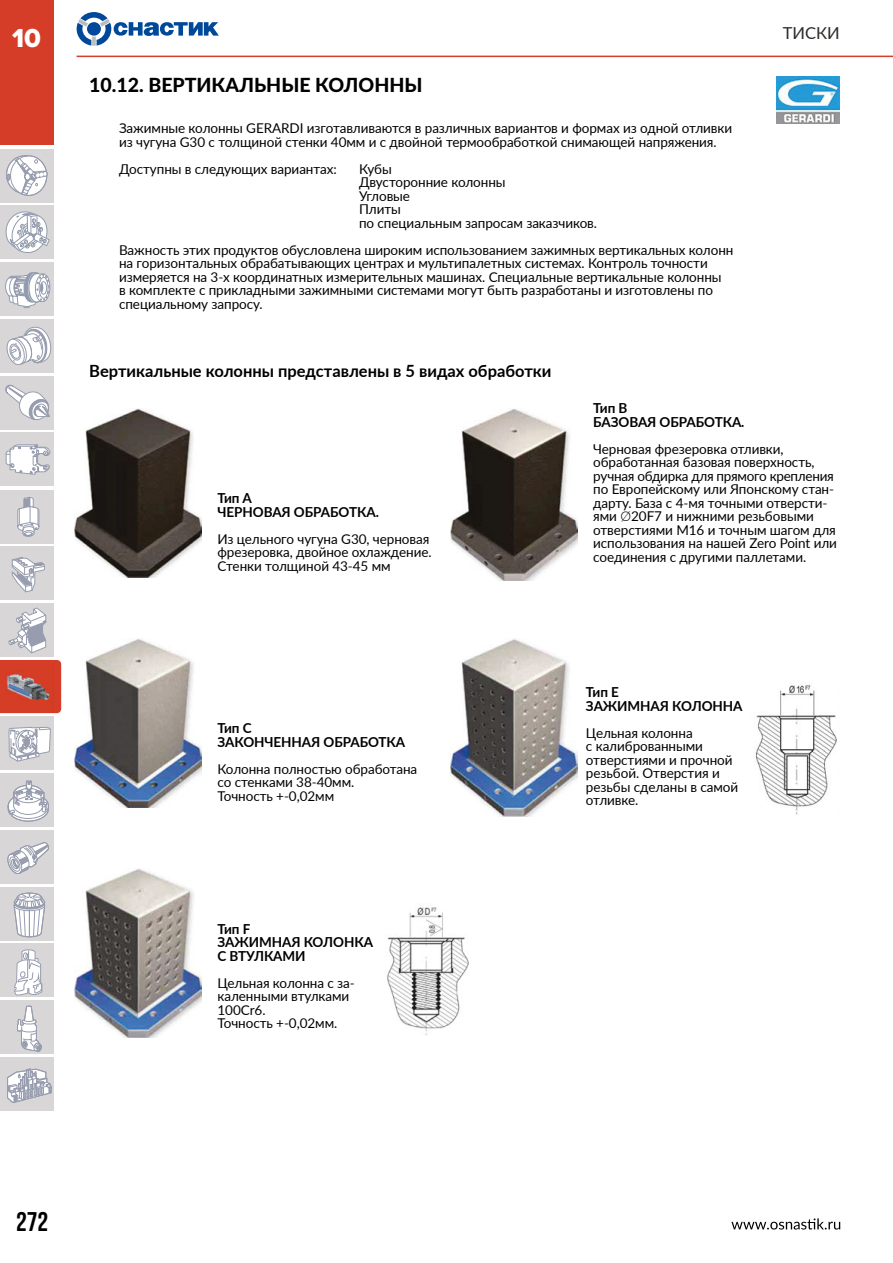
<style>
.page{position:relative;width:893px;height:1263px;background:#fff}
.page>*{position:absolute;margin:0;border:0;box-sizing:border-box;transform-origin:0 0}
.t1{font:700 27px "Bebas Neue";color:#000}
.t2{font:27px "Proxima Nova Extrabld";color:#fff}
.t3{font:800 19.5px "Lato";color:#000}
.t4{font:700 16.5px "Lato";color:#000}
.t5{font:16.5px "Lato";color:#2e2a27}
.t6{font:13.5px/13.5px "Lato";letter-spacing:-.005em;color:#000}
.t7{font:700 13.5px/13.5px "Lato";letter-spacing:-.005em;color:#000}
.s1{font-weight:300}
</style>
<div class="page">
<svg style="left:731px;top:1218px;width:109px;height:11px"></svg>
<div style="left:0;top:0;width:53px;height:145px;background:#d63d28"></div>
<div style="left:0;top:149px;width:53px;height:53px;background:#d8d6d6"></div>
<svg style="left:77px;top:12px;width:142px;height:34px"></svg>
<svg style="left:6px;top:155px;width:42px;height:41px"></svg>
<div style="left:0;top:206px;width:53px;height:53px;background:#d8d6d6"></div>
<div style="left:0;top:263px;width:53px;height:53px;background:#d8d6d6"></div>
<div style="left:0;top:319px;width:53px;height:53px;background:#d8d6d6"></div>
<div style="left:0;top:376px;width:53px;height:53px;background:#d8d6d6"></div>
<div style="left:0;top:433px;width:53px;height:53px;background:#d8d6d6"></div>
<div style="left:0;top:490px;width:53px;height:53px;background:#d8d6d6"></div>
<div style="left:0;top:547px;width:53px;height:53px;background:#d8d6d6"></div>
<div style="left:0;top:603px;width:53px;height:53px;background:#d8d6d6"></div>
<div style="left:0;top:717px;width:53px;height:53px;background:#d8d6d6"></div>
<div style="left:0;top:773px;width:53px;height:54px;background:#d8d6d6"></div>
<div style="left:0;top:830px;width:53px;height:53px;background:#d8d6d6"></div>
<div style="left:0;top:887px;width:53px;height:53px;background:#d8d6d6"></div>
<div style="left:0;top:944px;width:53px;height:53px;background:#d8d6d6"></div>
<div style="left:0;top:1000px;width:53px;height:54px;background:#d8d6d6"></div>
<div style="left:0;top:1057px;width:53px;height:53px;background:#d8d6d6"></div>
<svg style="left:0;top:660px;width:61px;height:101px"></svg>
<svg style="left:8px;top:781px;width:41px;height:40px"></svg>
<svg style="left:7px;top:842px;width:42px;height:32px"></svg>
<svg style="left:14px;top:893px;width:31px;height:44px"></svg>
<svg style="left:14px;top:949px;width:28px;height:47px"></svg>
<svg style="left:17px;top:1005px;width:25px;height:47px"></svg>
<svg style="left:7px;top:1069px;width:45px;height:34px"></svg>
<svg style="left:2px;top:211px;width:49px;height:97px"></svg>
<svg style="left:6px;top:326px;width:46px;height:39px"></svg>
<svg style="left:5px;top:384px;width:49px;height:39px"></svg>
<svg style="left:6px;top:444px;width:44px;height:30px"></svg>
<svg style="left:17px;top:497px;width:23px;height:40px"></svg>
<svg style="left:12px;top:558px;width:33px;height:34px"></svg>
<hr style="left:77px;top:56px;width:816px;height:1px;background:#d63d28">
<img style="left:0;top:665px;width:53px;height:47px">
<svg style="left:9px;top:608px;width:38px;height:45px"></svg>
<img style="left:776px;top:77px;width:64px;height:46px">
<img style="left:74px;top:409px;width:128px;height:168px">
<img style="left:450px;top:409px;width:128px;height:172px">
<img style="left:74px;top:638px;width:128px;height:169px">
<img style="left:450px;top:639px;width:128px;height:177px">
<img style="left:74px;top:868px;width:128px;height:170px">
<img style="left:387px;top:907px;width:82px;height:128px">
<img style="left:755px;top:685px;width:82px;height:130px">
<h1 class="t2" style="left:12px;top:22px;width:30px">10</h1>
<h2 class="t3" style="left:89px;top:71px;width:335px">10.12. ВЕРТИКАЛЬНЫЕ КОЛОННЫ</h2>
<p class="t6" style="left:119px;top:121px;width:615px">Зажимные колонны GERARDI изготавливаются в различных вариантов и формах из одной отливки из чугуна G30 с толщиной стенки 40мм и с двойной термообработкой снимающей напряжения.</p>
<p class="t6" style="left:119px;top:162px;width:219px">Доступны в следующих вариантах:</p>
<p class="t6" style="left:359px;top:162px;width:240px">Кубы<br>Двусторонние колонны<br>Угловые<br>Плиты<br>по специальным запросам заказчиков.</p>
<p class="t6" style="left:119px;top:243px;width:616px">Важность этих продуктов обусловлена широким использованием зажимных вертикальных колонн на горизонтальных обрабатывающих центрах и мультипалетных системах. Контроль точности измеряется на 3-х координатных измерительных машинах. Специальные вертикальные колонны<br>в комплекте с прикладными зажимными системами могут быть разработаны и изготовлены по специальному запросу.</p>
<p class="t4" style="left:89px;top:361px;width:464px">Вертикальные колонны представлены в 5 видах обработки</p>
<p class="t5" style="left:783px;top:23px;width:58px">ТИСКИ</p>
<p class="t7" style="left:217px;top:491px;width:163px">Тип A<br>ЧЕРНОВАЯ ОБРАБОТКА.</p>
<p class="t6" style="left:217px;top:532px;width:216px">Из цельного чугуна G30, черновая фрезеровка, двойное охлаждение.<br>Стенки толщиной 43-45 мм</p>
<p class="t7" style="left:217px;top:721px;width:189px">Тип C<br>ЗАКОНЧЕННАЯ ОБРАБОТКА</p>
<p class="t6" style="left:217px;top:762px;width:201px">Колонна полностью обработана со стенками 38-40мм.<br>Точность +-0,02мм</p>
<p class="t7" style="left:217px;top:922px;width:157px">Тип F<br>ЗАЖИМНАЯ КОЛОНКА<br>С ВТУЛКАМИ</p>
<p class="t6" style="left:217px;top:976px;width:139px">Цельная колонна с за&shy;каленными втулками<br>100Cr6.<br>Точность +-0,02мм.</p>
<p class="t7" style="left:593px;top:401px;width:153px">Тип B<br>БАЗОВАЯ ОБРАБОТКА.</p>
<p class="t6" style="left:593px;top:442px;width:245px">Черновая фрезеровка отливки, обработанная базовая поверхность, ручная обдирка для прямого крепления по Европейскому или Японскому стан&shy;дарту. База с 4-мя точными отверсти&shy;ями <span class="s1">Ø</span>20F7 и нижними резьбовыми отверстиями M16 и точным шагом для использования на нашей Zero Point или соединения с другими паллетами.</p>
<p class="t7" style="left:586px;top:685px;width:158px">Тип E<br>ЗАЖИМНАЯ КОЛОННА</p>
<p class="t6" style="left:586px;top:726px;width:154px">Цельная колонна<br>с калиброванными отверстиями и прочной резьбой. Отверстия и резьбы сделаны в самой отливке.</p>
<h1 class="t1" style="left:16px;top:1207px;width:34px">272</h1>
</div>
